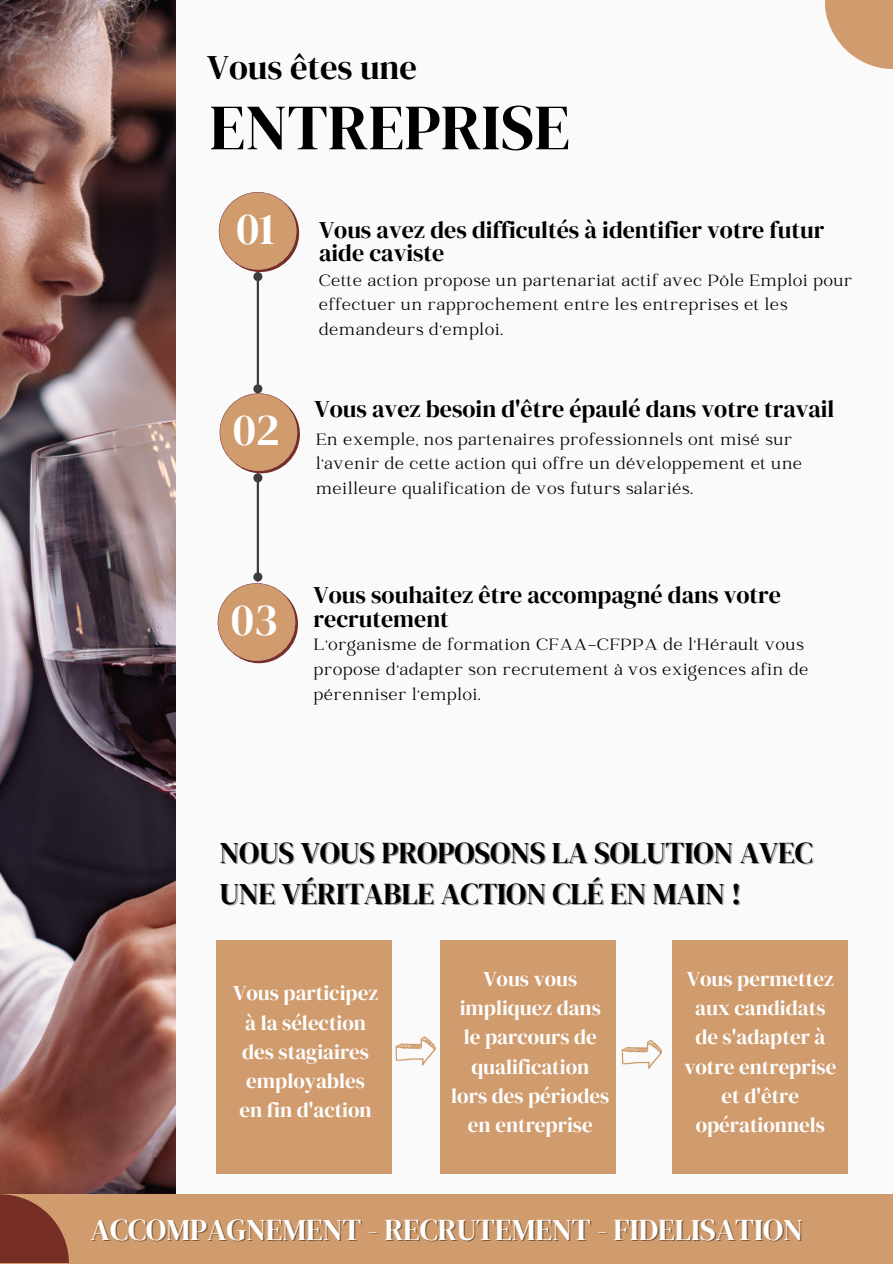
<style>
.page{position:relative;width:893px;height:1264px;background:#fff}
.page>*{position:absolute;margin:0;border:0;box-sizing:border-box;transform-origin:0 0}
.t1{font:64.5px "DM Serif Display";color:#000}
.t2{font:45px "DM Serif Display";color:#fff}
.t3{font:34.5px "DM Serif Display";color:#000}
.t4{font:30px "DM Serif Display";color:#000}
.t5{font:30px "DM Serif Display";color:#fff}
.t6{font:24px/23.7px "DM Serif Display";color:#000}
.t7{font:21px/29.2px "DM Serif Display";color:#fff;text-align:center}
.t8{font:18px/24.8px "Catchy Mager";letter-spacing:.05em;color:#000}
</style>
<div class="page">
<div style="left:0;top:0;width:892px;height:1263px;background:#fafafa"></div>
<img style="left:0;top:0;width:176px;height:1194px">
<hr style="left:257px;top:280px;width:2px;height:105px;background:#3d3d3d">
<div style="left:254px;top:273px;width:7px;height:7px;background:#3d3d3d;border-radius:50%"></div>
<div style="left:253px;top:272px;width:9px;height:9px;border:2px solid #3d3d3d;border-radius:50%"></div>
<div style="left:254px;top:385px;width:7px;height:7px;background:#3d3d3d;border-radius:50%"></div>
<div style="left:253px;top:384px;width:9px;height:9px;border:2px solid #3d3d3d;border-radius:50%"></div>
<div style="left:0;top:1194px;width:892px;height:69px;background:#d09b6d"></div>
<svg style="left:219px;top:192px;width:80px;height:80px"></svg>
<svg style="left:219px;top:393px;width:81px;height:80px"></svg>
<svg style="left:218px;top:583px;width:80px;height:80px"></svg>
<hr style="left:257px;top:482px;width:2px;height:91px;background:#3d3d3d">
<div style="left:254px;top:474px;width:7px;height:7px;background:#3d3d3d;border-radius:50%"></div>
<div style="left:253px;top:473px;width:9px;height:9px;border:2px solid #3d3d3d;border-radius:50%"></div>
<div style="left:254px;top:573px;width:7px;height:7px;background:#3d3d3d;border-radius:50%"></div>
<div style="left:253px;top:572px;width:9px;height:9px;border:2px solid #3d3d3d;border-radius:50%"></div>
<div style="left:216px;top:940px;width:176px;height:234px;background:#d09b6d"></div>
<div style="left:440px;top:940px;width:175px;height:234px;background:#d09b6d"></div>
<div style="left:672px;top:940px;width:176px;height:234px;background:#d09b6d"></div>
<svg style="left:395px;top:1036px;width:41px;height:29px"></svg>
<svg style="left:621px;top:1039px;width:41px;height:29px"></svg>
<svg style="left:825px;top:0;width:67px;height:69px"></svg>
<svg style="left:0;top:1194px;width:68px;height:68px"></svg>
<h1 class="t3" style="left:207px;top:43px;width:211px">Vous êtes une</h1>
<p class="t1" style="left:209px;top:82px;width:362px">ENTREPRISE</p>
<p class="t2" style="left:236px;top:197px;width:40px">01</p>
<p class="t2" style="left:233px;top:398px;width:48px">02</p>
<h2 class="t2" style="left:231px;top:588px;width:48px">03</h2>
<p class="t6" style="left:319px;top:217px;width:506px">Vous avez des difficultés à identifier votre futur aide caviste</p>
<h4 class="t8" style="left:319px;top:269px;width:534px">Cette action propose un partenariat actif avec Pôle Emploi pour effectuer un rapprochement entre les entreprises et les demandeurs d'emploi.</h4>
<p class="t6" style="left:314px;top:396px;width:521px">Vous avez besoin d'être épaulé dans votre travail</p>
<h4 class="t8" style="left:316px;top:428px;width:487px">En exemple, nos partenaires professionnels ont misé sur l'avenir de cette action qui offre un développement et une meilleure qualification de vos futurs salariés.</h4>
<p class="t6" style="left:313px;top:582px;width:469px">Vous souhaitez être accompagné dans votre recrutement</p>
<p class="t8" style="left:314px;top:633px;width:496px">L'organisme de formation CFAA-CFPPA de l'Hérault vous propose d'adapter son recrutement à vos exigences afin de pérenniser l'emploi.</p>
<p class="t4" style="left:219px;top:831px;width:595px">NOUS VOUS PROPOSONS LA SOLUTION AVEC</p>
<h5 class="t4" style="left:219px;top:873px;width:523px">UNE VÉRITABLE ACTION CLÉ EN MAIN !</h5>
<p class="t7" style="left:233px;top:978px;width:146px">Vous participez à la sélection des stagiaires employables en fin d'action</p>
<p class="t7" style="left:451px;top:963px;width:160px">Vous vous impliquez dans le parcours de qualification lors des périodes en entreprise</p>
<h4 class="t7" style="left:684px;top:963px;width:153px">Vous permettez aux candidats de s'adapter à votre entreprise et d'être opérationnels</h4>
<p class="t5" style="left:91px;top:1208px;width:713px">ACCOMPAGNEMENT - RECRUTEMENT - FIDELISATION</p>
</div>
